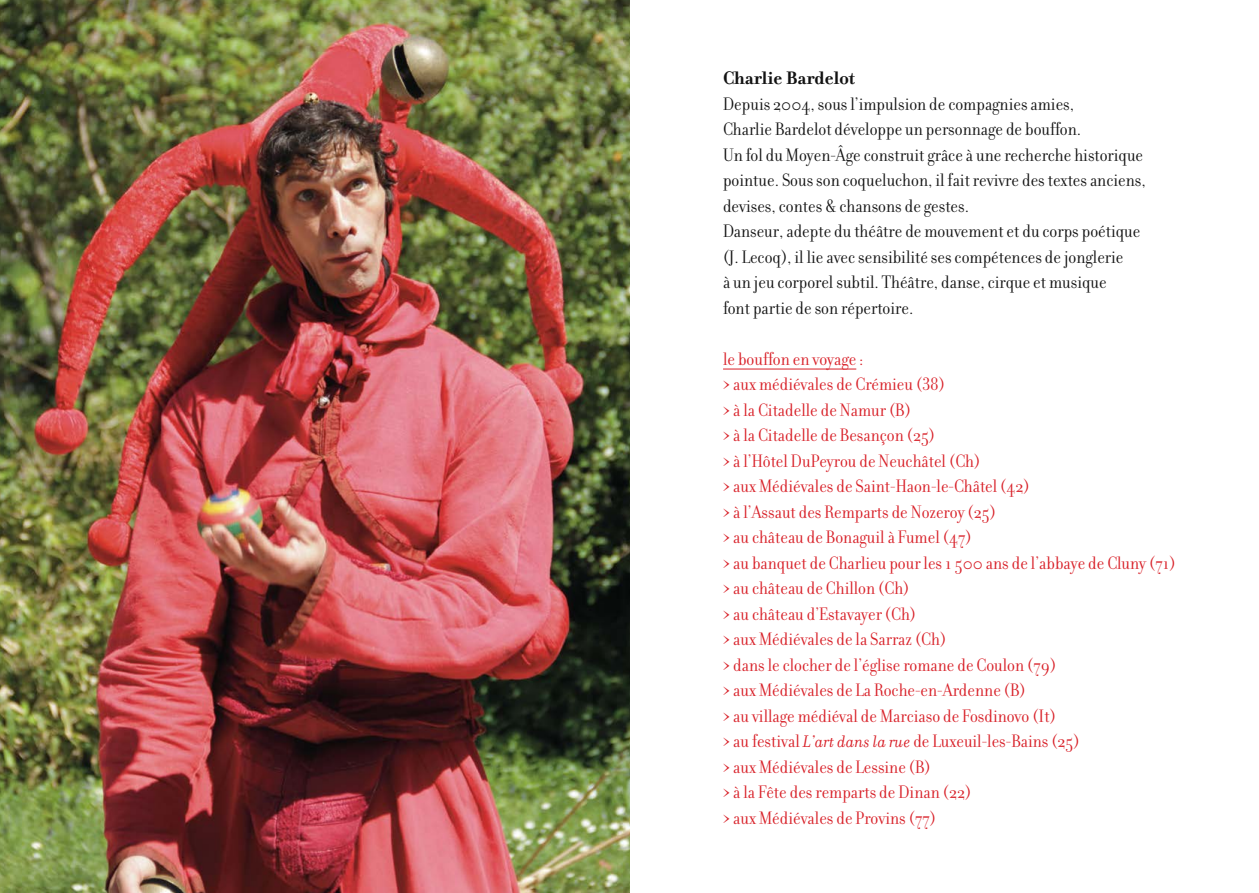
<style>
.page{position:relative;width:1259px;height:893px;background:#fff}
.page>*{position:absolute;margin:0;border:0;box-sizing:border-box;transform-origin:0 0}
.t1{font:19.5px "Filosofia Grand";color:#d81f27}
.t2{font:19.5px/25.5px "Filosofia Grand";color:#121212}
.t3{font:700 19.5px "Filosofia";color:#121212}
.s1{font-family:"Filosofia";font-style:italic;font-size:18px}
</style>
<div class="page">
<hr style="left:723px;top:369px;width:133px;height:1px;background:#d81f27">
<img style="left:0;top:0;width:629px;height:893px">
<p class="t3" style="left:723px;top:66px;width:133px">Charlie Bardelot</p>
<p class="t2" style="left:723px;top:91px;width:352px">Depuis 2004, sous l’impulsion de compagnies amies,</p>
<p class="t2" style="left:723px;top:117px;width:360px">Charlie Bardelot développe un personnage de bouffon.</p>
<p class="t2" style="left:723px;top:142px;width:421px">Un fol du Moyen-Âge construit grâce à une recherche historique</p>
<p class="t2" style="left:723px;top:168px;width:424px">pointue. Sous son coqueluchon, il fait revivre des textes anciens, devises, contes &amp; chansons de gestes.</p>
<p class="t2" style="left:723px;top:219px;width:419px">Danseur, adepte du théâtre de mouvement et du corps poétique (J. Lecoq), il lie avec sensibilité ses compétences de jonglerie</p>
<p class="t2" style="left:723px;top:270px;width:385px">à un jeu corporel subtil. Théâtre, danse, cirque et musique</p>
<p class="t2" style="left:723px;top:295px;width:192px">font partie de son répertoire.</p>
<p class="t1" style="left:723px;top:348px;width:142px">le bouffon en voyage:</p>
<p class="t1" style="left:723px;top:373px;width:224px">&gt;aux médiévales de Crémieu (38)</p>
<p class="t1" style="left:723px;top:399px;width:189px">&gt;à la Citadelle de Namur (B)</p>
<p class="t1" style="left:723px;top:424px;width:214px">&gt;à la Citadelle de Besançon (25)</p>
<p class="t1" style="left:723px;top:450px;width:259px">&gt;à l’Hôtel DuPeyrou de Neuchâtel (Ch)</p>
<p class="t1" style="left:723px;top:475px;width:308px">&gt; aux Médiévales de Saint-Haon-le-Châtel (42)</p>
<p class="t1" style="left:723px;top:501px;width:274px">&gt;à l’Assaut des Remparts de Nozeroy (25)</p>
<p class="t1" style="left:723px;top:526px;width:250px">&gt; au château de Bonaguil à Fumel (47)</p>
<p class="t1" style="left:723px;top:552px;width:454px">&gt; au banquet de Charlieu pour les 1 500 ans de l’abbaye de Cluny (71)</p>
<p class="t1" style="left:723px;top:577px;width:188px">&gt;au château de Chillon (Ch)</p>
<p class="t1" style="left:723px;top:603px;width:195px">&gt;au château d’Estavayer (Ch)</p>
<p class="t1" style="left:723px;top:628px;width:225px">&gt;aux Médiévales de la Sarraz (Ch)</p>
<p class="t1" style="left:723px;top:654px;width:335px">&gt; dans le clocher de l’église romane de Coulon (79)</p>
<p class="t1" style="left:723px;top:679px;width:304px">&gt;aux Médiévales de La Roche-en-Ardenne (B)</p>
<p class="t1" style="left:723px;top:705px;width:334px">&gt;au village médiéval de Marciaso de Fosdinovo (It)</p>
<p class="t1" style="left:723px;top:730px;width:358px">&gt;au festival <span class="s1">L’art dans la rue</span> de Luxeuil-les-Bains (25)</p>
<p class="t1" style="left:723px;top:756px;width:209px">&gt; aux Médiévales de Lessine (B)</p>
<p class="t1" style="left:723px;top:781px;width:250px">&gt;à la Fête des remparts de Dinan (22)</p>
<p class="t1" style="left:723px;top:807px;width:214px">&gt; aux Médiévales de Provins (77)</p>
</div>
